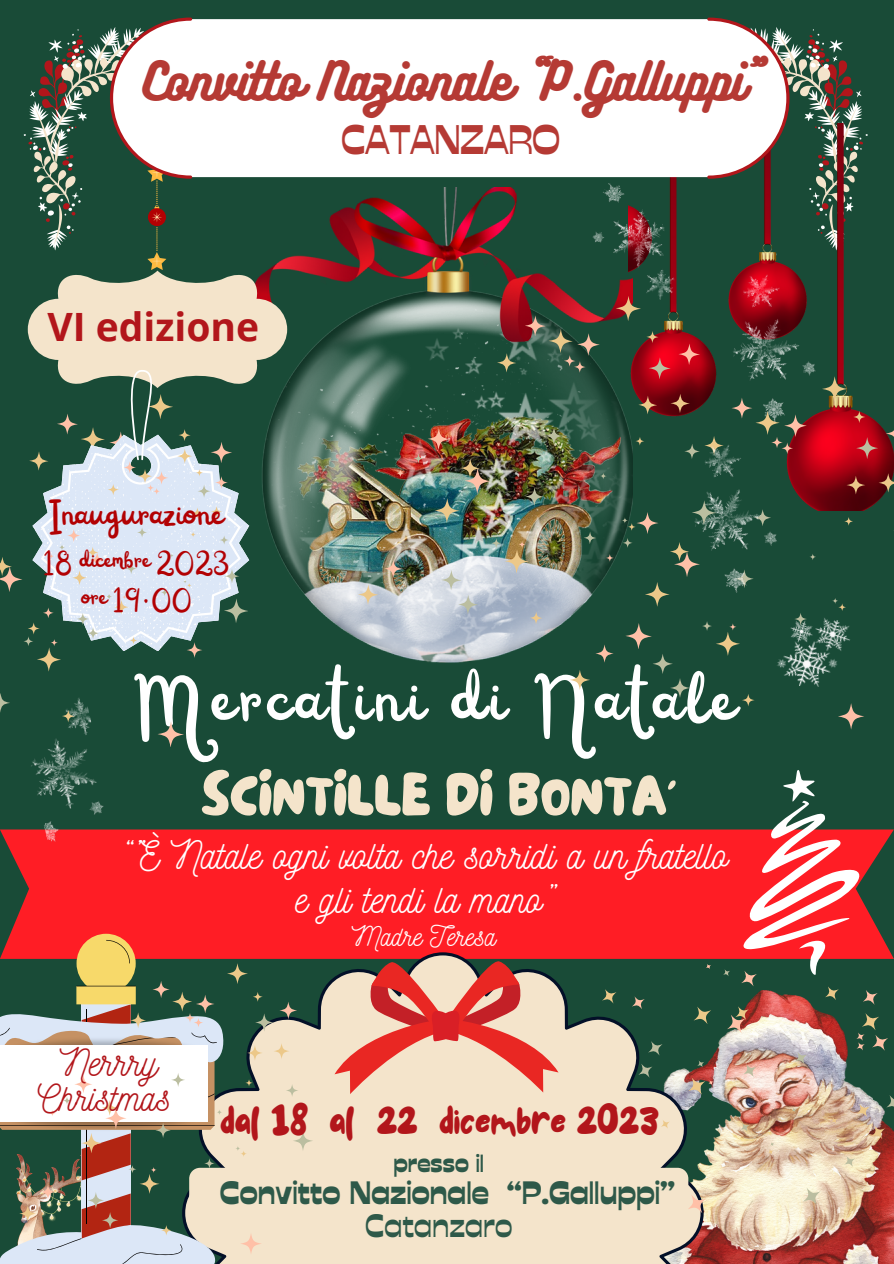
<style>
.page{position:relative;width:894px;height:1264px;background:#fff}
.page>*{position:absolute;margin:0;border:0;box-sizing:border-box;transform-origin:0 0}
.t1{font:79.35px "Railey";letter-spacing:.055em;color:#fff}
.t2{font:60px "NF Lepetitcochon Regular";color:#f4e4cb}
.t3{font:47.25px "Bukhari Script";letter-spacing:-.02em;color:#b53a34}
.t4{font:42.45px "NF Lepetitcochon Regular";color:#b2161b}
.t5{font:41.25px "Stadio Now Display";letter-spacing:-.02em;color:#b53a34}
.t6{font:39.3px "Nickainley";color:#fff}
.t7{font:39px "Railey";color:#b20103}
.t8{font:700 39px "Open Sans";color:#b2161b}
.t9{font:37.5px "Nickainley";color:#b2161b}
.t10{font:700 32.25px "Stadio Now Display";color:#2e5949}
.t11{font:32.25px "Stadio Now Display";color:#2e5949}
.t12{font:27.15px "Nickainley";color:#fff}
.t13{font:27px "Railey";color:#b20103}
.t14{font:700 24.75px "Stadio Now Display";color:#2e5949}
</style>
<div class="page">
<div style="left:0;top:0;width:893px;height:1263px;background:#194b37"></div>
<img style="left:287px;top:188px;width:345px;height:474px">
<img style="left:703px;top:990px;width:190px;height:273px">
<img style="left:628px;top:134px;width:265px;height:376px">
<div style="left:0;top:829px;width:893px;height:129px;background:#ff1d25"></div>
<svg style="left:734px;top:770px;width:139px;height:205px"></svg>
<div style="left:287px;top:19px;width:379px;height:158px;background:#fff"></div>
<svg style="left:666px;top:18px;width:201px;height:232px"></svg>
<img style="left:777px;top:607px;width:73px;height:80px">
<img style="left:692px;top:266px;width:149px;height:159px">
<img style="left:569px;top:180px;width:136px;height:125px">
<img style="left:17px;top:698px;width:99px;height:145px">
<svg style="left:878px;top:473px;width:15px;height:19px"></svg>
<svg style="left:715px;top:631px;width:24px;height:25px"></svg>
<svg style="left:837px;top:703px;width:27px;height:26px"></svg>
<svg style="left:838px;top:603px;width:7px;height:8px"></svg>
<svg style="left:731px;top:397px;width:21px;height:21px"></svg>
<svg style="left:595px;top:644px;width:18px;height:18px"></svg>
<svg style="left:569px;top:669px;width:21px;height:21px"></svg>
<svg style="left:605px;top:554px;width:8px;height:8px"></svg>
<svg style="left:670px;top:678px;width:19px;height:20px"></svg>
<svg style="left:844px;top:517px;width:8px;height:8px"></svg>
<svg style="left:853px;top:411px;width:12px;height:12px"></svg>
<svg style="left:794px;top:612px;width:12px;height:13px"></svg>
<svg style="left:809px;top:553px;width:6px;height:7px"></svg>
<svg style="left:885px;top:423px;width:8px;height:21px"></svg>
<svg style="left:831px;top:598px;width:7px;height:6px"></svg>
<svg style="left:741px;top:693px;width:13px;height:13px"></svg>
<svg style="left:821px;top:376px;width:26px;height:25px"></svg>
<svg style="left:622px;top:538px;width:10px;height:10px"></svg>
<svg style="left:755px;top:410px;width:24px;height:25px"></svg>
<svg style="left:729px;top:623px;width:7px;height:7px"></svg>
<svg style="left:784px;top:414px;width:22px;height:23px"></svg>
<svg style="left:652px;top:653px;width:20px;height:21px"></svg>
<svg style="left:855px;top:437px;width:22px;height:22px"></svg>
<svg style="left:701px;top:621px;width:10px;height:10px"></svg>
<svg style="left:893px;top:523px;width:1px;height:15px"></svg>
<svg style="left:636px;top:512px;width:22px;height:22px"></svg>
<svg style="left:846px;top:475px;width:19px;height:19px"></svg>
<svg style="left:644px;top:582px;width:25px;height:24px"></svg>
<svg style="left:37px;top:647px;width:24px;height:24px"></svg>
<svg style="left:157px;top:721px;width:27px;height:26px"></svg>
<svg style="left:0;top:693px;width:10px;height:19px"></svg>
<svg style="left:62px;top:709px;width:13px;height:13px"></svg>
<svg style="left:23px;top:636px;width:10px;height:10px"></svg>
<svg style="left:222px;top:952px;width:481px;height:311px;fill:#f4e4cb"></svg>
<svg style="left:334px;top:957px;width:224px;height:137px"></svg>
<svg style="left:0;top:1240px;width:217px;height:23px;fill:#dce7f7"></svg>
<svg style="left:273px;top:1043px;width:16px;height:16px"></svg>
<svg style="left:240px;top:1232px;width:22px;height:22px"></svg>
<svg style="left:293px;top:1130px;width:20px;height:21px"></svg>
<svg style="left:245px;top:1079px;width:7px;height:7px"></svg>
<svg style="left:253px;top:991px;width:10px;height:10px"></svg>
<svg style="left:279px;top:1001px;width:18px;height:18px"></svg>
<svg style="left:227px;top:963px;width:21px;height:21px"></svg>
<svg style="left:0;top:933px;width:222px;height:307px"></svg>
<svg style="left:196px;top:994px;width:18px;height:19px"></svg>
<svg style="left:105px;top:1107px;width:21px;height:21px"></svg>
<svg style="left:87px;top:1191px;width:17px;height:17px"></svg>
<svg style="left:255px;top:1013px;width:18px;height:18px"></svg>
<svg style="left:128px;top:1165px;width:8px;height:8px"></svg>
<svg style="left:286px;top:1084px;width:12px;height:12px"></svg>
<svg style="left:74px;top:1075px;width:18px;height:18px"></svg>
<svg style="left:247px;top:1045px;width:15px;height:15px"></svg>
<svg style="left:155px;top:1122px;width:16px;height:15px"></svg>
<svg style="left:81px;top:1132px;width:21px;height:21px"></svg>
<svg style="left:871px;top:1125px;width:13px;height:14px"></svg>
<svg style="left:688px;top:1077px;width:17px;height:17px"></svg>
<svg style="left:735px;top:1006px;width:13px;height:14px"></svg>
<svg style="left:687px;top:1194px;width:19px;height:19px"></svg>
<svg style="left:856px;top:1032px;width:8px;height:8px"></svg>
<svg style="left:862px;top:989px;width:15px;height:15px"></svg>
<svg style="left:856px;top:1042px;width:8px;height:8px"></svg>
<svg style="left:631px;top:996px;width:13px;height:13px"></svg>
<svg style="left:602px;top:989px;width:14px;height:14px"></svg>
<svg style="left:706px;top:964px;width:5px;height:5px"></svg>
<svg style="left:638px;top:1063px;width:14px;height:14px"></svg>
<svg style="left:802px;top:1187px;width:18px;height:18px"></svg>
<svg style="left:831px;top:1117px;width:6px;height:6px"></svg>
<svg style="left:794px;top:1051px;width:12px;height:13px"></svg>
<svg style="left:740px;top:1122px;width:9px;height:9px"></svg>
<svg style="left:791px;top:1107px;width:5px;height:5px"></svg>
<svg style="left:767px;top:1142px;width:7px;height:12px"></svg>
<svg style="left:660px;top:1119px;width:9px;height:9px"></svg>
<svg style="left:824px;top:986px;width:14px;height:14px"></svg>
<svg style="left:722px;top:969px;width:8px;height:7px"></svg>
<svg style="left:861px;top:1013px;width:17px;height:17px"></svg>
<svg style="left:708px;top:1080px;width:5px;height:5px"></svg>
<svg style="left:871px;top:1034px;width:16px;height:16px"></svg>
<svg style="left:726px;top:1014px;width:19px;height:19px"></svg>
<svg style="left:648px;top:1041px;width:14px;height:14px"></svg>
<svg style="left:886px;top:1095px;width:7px;height:15px"></svg>
<svg style="left:697px;top:1060px;width:7px;height:7px"></svg>
<svg style="left:844px;top:1155px;width:10px;height:11px"></svg>
<svg style="left:741px;top:970px;width:15px;height:16px"></svg>
<svg style="left:856px;top:1103px;width:13px;height:14px"></svg>
<svg style="left:743px;top:1063px;width:13px;height:14px"></svg>
<svg style="left:693px;top:1006px;width:18px;height:18px"></svg>
<img style="left:654px;top:436px;width:149px;height:159px">
<svg style="left:670px;top:394px;width:19px;height:19px"></svg>
<svg style="left:504px;top:549px;width:24px;height:24px"></svg>
<svg style="left:460px;top:458px;width:19px;height:20px"></svg>
<svg style="left:625px;top:623px;width:26px;height:26px"></svg>
<svg style="left:563px;top:355px;width:12px;height:12px"></svg>
<svg style="left:627px;top:523px;width:8px;height:7px"></svg>
<svg style="left:524px;top:315px;width:21px;height:21px"></svg>
<svg style="left:574px;top:361px;width:11px;height:12px"></svg>
<svg style="left:384px;top:559px;width:18px;height:19px"></svg>
<svg style="left:358px;top:584px;width:20px;height:21px"></svg>
<svg style="left:396px;top:469px;width:8px;height:8px"></svg>
<svg style="left:458px;top:594px;width:20px;height:20px"></svg>
<svg style="left:691px;top:500px;width:25px;height:25px"></svg>
<svg style="left:635px;top:437px;width:9px;height:8px"></svg>
<svg style="left:646px;top:331px;width:12px;height:12px"></svg>
<svg style="left:545px;top:427px;width:17px;height:17px"></svg>
<svg style="left:583px;top:531px;width:13px;height:13px"></svg>
<svg style="left:599px;top:473px;width:7px;height:6px"></svg>
<svg style="left:678px;top:343px;width:21px;height:22px"></svg>
<svg style="left:621px;top:517px;width:6px;height:6px"></svg>
<svg style="left:529px;top:611px;width:13px;height:13px"></svg>
<svg style="left:615px;top:296px;width:25px;height:25px"></svg>
<svg style="left:497px;top:353px;width:19px;height:19px"></svg>
<svg style="left:413px;top:453px;width:10px;height:10px"></svg>
<svg style="left:548px;top:329px;width:24px;height:24px"></svg>
<svg style="left:518px;top:541px;width:7px;height:7px"></svg>
<svg style="left:577px;top:333px;width:22px;height:23px"></svg>
<svg style="left:464px;top:468px;width:26px;height:26px"></svg>
<svg style="left:441px;top:570px;width:20px;height:20px"></svg>
<svg style="left:648px;top:357px;width:22px;height:22px"></svg>
<svg style="left:491px;top:538px;width:10px;height:10px"></svg>
<svg style="left:684px;top:443px;width:15px;height:16px"></svg>
<svg style="left:427px;top:428px;width:22px;height:22px"></svg>
<svg style="left:638px;top:395px;width:19px;height:19px"></svg>
<svg style="left:525px;top:487px;width:18px;height:19px"></svg>
<svg style="left:434px;top:498px;width:25px;height:25px"></svg>
<svg style="left:32px;top:640px;width:159px;height:11px"></svg>
<svg style="left:187px;top:642px;width:15px;height:16px"></svg>
<svg style="left:130px;top:636px;width:7px;height:8px"></svg>
<svg style="left:0;top:18px;width:287px;height:622px"></svg>
<svg style="left:219px;top:535px;width:10px;height:9px"></svg>
<svg style="left:67px;top:529px;width:13px;height:13px"></svg>
<svg style="left:192px;top:507px;width:11px;height:11px"></svg>
<svg style="left:126px;top:563px;width:11px;height:11px"></svg>
<svg style="left:72px;top:570px;width:15px;height:15px"></svg>
<div style="left:189px;top:1141px;width:499px;height:111px;background:#f4e4cb"></div>
<p class="t3" style="left:143px;top:50px;width:615px">Convitto Nazionale “P.Galluppi”</p>
<p class="t5" style="left:341px;top:115px;width:220px">CATANZARO</p>
<p class="t8" style="left:47px;top:300px;width:213px">VI edizione</p>
<p class="t7" style="left:50px;top:493px;width:173px">Inaugurazione</p>
<p class="t13" style="left:43px;top:546px;width:188px">18 dicembre 2023</p>
<p class="t13" style="left:81px;top:583px;width:113px">ore 19,00</p>
<p class="t1" style="left:135px;top:657px;width:598px">Mercatini di Natale</p>
<p class="t2" style="left:201px;top:753px;width:477px">SCINTILLE DI BONTA‘</p>
<p class="t6" style="left:120px;top:829px;width:609px">“”È Natale ogni volta che sorridi a un fratello</p>
<p class="t6" style="left:295px;top:873px;width:258px">e gli tendi la mano”</p>
<p class="t12" style="left:352px;top:918px;width:145px">Madre Teresa</p>
<p class="t9" style="left:60px;top:1038px;width:99px">Nerrry</p>
<p class="t9" style="left:38px;top:1073px;width:134px">Christmas</p>
<p class="t4" style="left:220px;top:1090px;width:440px">dal 18 al 22 dicembre 2023</p>
<p class="t14" style="left:393px;top:1148px;width:92px">presso il</p>
<p class="t10" style="left:220px;top:1172px;width:457px">Convitto Nazionale “P.Galluppi”</p>
<p class="t11" style="left:365px;top:1206px;width:148px">Catanzaro</p>
</div>
